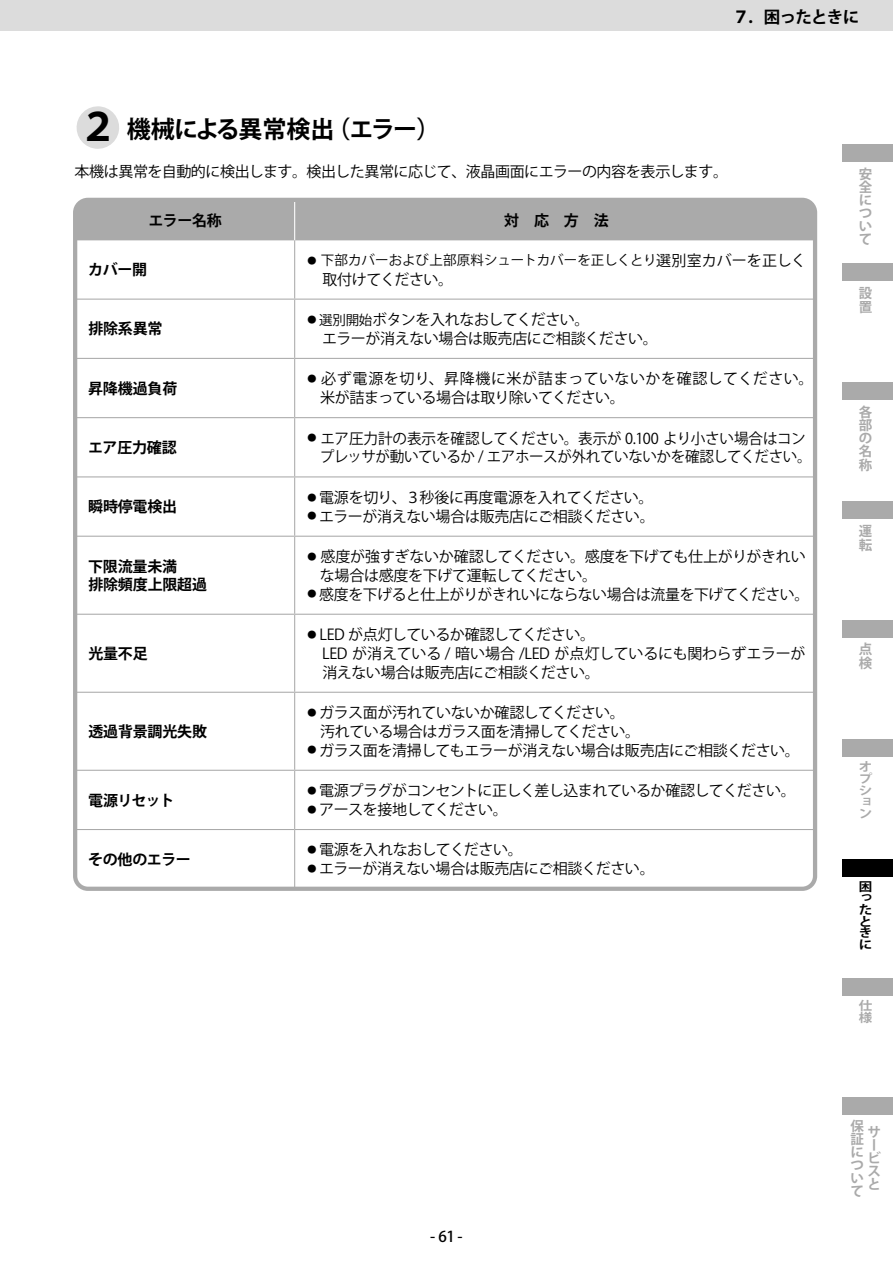
<style>
.page{position:relative;width:893px;height:1263px;background:#fff}
.page>*{position:absolute;margin:0;border:0;box-sizing:border-box;transform-origin:0 0}
.t1{font:700 24px "Koz Go Pro";letter-spacing:-.04em;color:#000}
.t2{font:700 16.5px "Koz Go Pro";letter-spacing:-.045em;color:#000}
.t3{font:15px/18.8px "Koz Go Pro";letter-spacing:-.025em;color:#000}
.t4{font:700 15px/18.8px "Koz Go Pro";letter-spacing:-.015em;color:#000}
.t5{font:15px/18.8px "Koz Go Pro";letter-spacing:.01em;color:#000}
.t6{font:500 15px "Koz Go Pro";color:#000}
.t7{font:13.5px "Koz Go Pro";color:#000}
.t8{font:700 13.5px/13px "Koz Go Pro";color:#aaa}
.t9{font:700 12.15px/11.7px "Koz Go Pro";color:#aaa;scale:1.11 1}
.t10{font:700 12.15px/11.7px "Koz Go Pro";color:#000;text-align:justify;scale:1.11 1}
.s1{font-size:38.4px}
.s2{font-size:9px}
.s3{font-size:15px}
.s4{font-size:13.5px}
</style>
<div class="page">
<hr style="left:0;top:0;width:1px;height:30px;background:#dcdcdc">
<div style="left:1px;top:0;width:892px;height:30px;background:#dcdcdc"></div>
<div style="left:842px;top:145px;width:51px;height:17px;background:#aaa"></div>
<div style="left:842px;top:264px;width:51px;height:17px;background:#aaa"></div>
<div style="left:842px;top:383px;width:51px;height:17px;background:#aaa"></div>
<div style="left:842px;top:502px;width:51px;height:17px;background:#aaa"></div>
<div style="left:842px;top:621px;width:51px;height:17px;background:#aaa"></div>
<div style="left:842px;top:740px;width:51px;height:17px;background:#aaa"></div>
<div style="left:842px;top:859px;width:51px;height:17px;background:#000"></div>
<div style="left:842px;top:978px;width:51px;height:17px;background:#aaa"></div>
<div style="left:842px;top:1097px;width:51px;height:17px;background:#aaa"></div>
<svg style="left:98px;top:106px;width:21px;height:43px"></svg>
<div style="left:78px;top:203px;width:734px;height:37px;background:#aaa"></div>
<hr style="left:294px;top:200px;width:1px;height:40px;background:#fff">
<hr style="left:294px;top:240px;width:1px;height:59px;background:#aaa">
<hr style="left:75px;top:299px;width:220px;height:1px;background:#aaa">
<hr style="left:295px;top:299px;width:520px;height:1px;background:#aaa">
<hr style="left:294px;top:300px;width:1px;height:58px;background:#aaa">
<hr style="left:75px;top:358px;width:220px;height:1px;background:#aaa">
<hr style="left:295px;top:358px;width:520px;height:1px;background:#aaa">
<hr style="left:294px;top:359px;width:1px;height:58px;background:#aaa">
<hr style="left:75px;top:417px;width:220px;height:1px;background:#aaa">
<hr style="left:295px;top:417px;width:520px;height:1px;background:#aaa">
<hr style="left:294px;top:418px;width:1px;height:58px;background:#aaa">
<hr style="left:75px;top:476px;width:220px;height:1px;background:#aaa">
<hr style="left:295px;top:476px;width:520px;height:1px;background:#aaa">
<hr style="left:294px;top:477px;width:1px;height:59px;background:#aaa">
<hr style="left:75px;top:536px;width:220px;height:1px;background:#aaa">
<hr style="left:295px;top:536px;width:520px;height:1px;background:#aaa">
<hr style="left:294px;top:537px;width:1px;height:77px;background:#aaa">
<hr style="left:75px;top:614px;width:220px;height:1px;background:#aaa">
<hr style="left:295px;top:614px;width:520px;height:1px;background:#aaa">
<hr style="left:294px;top:615px;width:1px;height:77px;background:#aaa">
<hr style="left:75px;top:692px;width:220px;height:1px;background:#aaa">
<hr style="left:295px;top:692px;width:520px;height:1px;background:#aaa">
<hr style="left:294px;top:693px;width:1px;height:77px;background:#aaa">
<hr style="left:75px;top:770px;width:220px;height:1px;background:#aaa">
<hr style="left:295px;top:770px;width:520px;height:1px;background:#aaa">
<hr style="left:294px;top:771px;width:1px;height:58px;background:#aaa">
<hr style="left:75px;top:830px;width:1px;height:59px;background:#aaa">
<hr style="left:294px;top:830px;width:1px;height:59px;background:#aaa">
<hr style="left:75px;top:829px;width:220px;height:1px;background:#aaa">
<hr style="left:295px;top:829px;width:520px;height:1px;background:#aaa">
<div style="left:73px;top:198px;width:744px;height:693px;border:4px solid #aaa;border-radius:13px"></div>
<p class="t2" style="left:733px;top:6px;width:128px">７．困ったときに</p>
<h1 class="t1" style="left:79px;top:114px;width:363px"><span class="s1">２</span>機械による異常検出（エラー）</h1>
<p class="t3" style="left:74px;top:163px;width:655px">本機は異常を自動的に検出します。検出した異常に応じて、液晶画面にエラーの内容を表示します。</p>
<p class="t4" style="left:148px;top:212px;width:75px">エラー名称</p>
<p class="t4" style="left:504px;top:212px;width:106px">対　応　方　法</p>
<p class="t4" style="left:88px;top:261px;width:60px">カバー開</p>
<p class="t7" style="left:307px;top:252px;width:500px"><span class="s2">●</span> 下部カバーおよび上部原料シュートカバーを正しくとり<span class="s3">選別室カバーを正しく</span></p>
<p class="t3" style="left:307px;top:270px;width:147px">　取付けてください。</p>
<p class="t4" style="left:88px;top:320px;width:76px">排除系異常</p>
<p class="t3" style="left:307px;top:311px;width:352px"><sup>●</sup> <span class="s4">選別開始</span>ボタンを入れなおしてください。<br>　エラーが消えない場合は販売店にご相談ください。</p>
<p class="t4" style="left:88px;top:380px;width:91px">昇降機過負荷</p>
<p class="t5" style="left:320px;top:370px;width:495px;text-indent:-13px"><sup>●</sup> 必ず電源を切り、昇降機に米が詰まっていないかを確認してください。米が詰まっている場合は取り除いてください。</p>
<p class="t4" style="left:88px;top:439px;width:90px">エア圧力確認</p>
<p class="t3" style="left:320px;top:429px;width:493px;text-indent:-12px"><sup>●</sup> エア圧力計の表示を確認してください。表示が 0.100 より小さい場合はコンプレッサが動いているか / エアホースが外れていないかを確認してください。</p>
<p class="t4" style="left:88px;top:498px;width:90px">瞬時停電検出</p>
<p class="t3" style="left:307px;top:488px;width:348px"><sup>●</sup> 電源を切り、３秒後に再度電源を入れてください。</p>
<p class="t3" style="left:307px;top:507px;width:349px"><sup>●</sup> エラーが消えない場合は販売店にご相談ください。</p>
<p class="t4" style="left:88px;top:558px;width:120px">下限流量未満<br>排除頻度上限超過</p>
<p class="t3" style="left:320px;top:548px;width:487px;text-indent:-13px"><sup>●</sup> 感度が強すぎないか確認してください。感度を下げても仕上がりがきれいな場合は感度を下げて運転してください。</p>
<p class="t3" style="left:307px;top:585px;width:503px"><sup>●</sup> 感度を下げると仕上がりがきれいにならない場合は流量を下げてください。</p>
<p class="t4" style="left:88px;top:645px;width:61px">光量不足</p>
<p class="t4" style="left:88px;top:723px;width:120px">透過背景調光失敗</p>
<p class="t4" style="left:88px;top:792px;width:88px">電源リセット</p>
<p class="t4" style="left:88px;top:851px;width:104px">その他のエラー</p>
<p class="t3" style="left:307px;top:626px;width:500px"><sup>●</sup> LED が点灯しているか確認してください。<br>　LED が消えている / 暗い場合 /LED が点灯しているにも関わらずエラーが　消えない場合は販売店にご相談ください。</p>
<p class="t3" style="left:320px;top:704px;width:322px;text-indent:-13px"><sup>●</sup> ガラス面が汚れていないか確認してください。汚れている場合はガラス面を清掃してください。</p>
<p class="t3" style="left:307px;top:741px;width:494px"><sup>●</sup> ガラス面を清掃してもエラーが消えない場合は販売店にご相談ください。</p>
<p class="t3" style="left:307px;top:782px;width:490px"><sup>●</sup> 電源プラグがコンセントに正しく差し込まれているか確認してください。</p>
<p class="t3" style="left:307px;top:800px;width:202px"><sup>●</sup> アースを接地してください。</p>
<p class="t3" style="left:307px;top:841px;width:217px"><sup>●</sup> 電源を入れなおしてください。</p>
<p class="t3" style="left:307px;top:860px;width:349px"><sup>●</sup> エラーが消えない場合は販売店にご相談ください。</p>
<p class="t6" style="left:430px;top:1227px;width:34px">- 61 -</p>
<p class="t8" style="left:859px;top:168px;width:15px;text-align:justify">安全について</p>
<p class="t8" style="left:859px;top:288px;width:15px">設置</p>
<p class="t8" style="left:859px;top:406px;width:15px;text-align:justify">各部の名称</p>
<p class="t8" style="left:859px;top:526px;width:15px">運転</p>
<p class="t8" style="left:859px;top:644px;width:15px">点検</p>
<p class="t9" style="left:859px;top:762px;width:14px">オプション</p>
<p class="t10" style="left:859px;top:881px;width:13px">困ったときに</p>
<p class="t9" style="left:859px;top:1000px;width:13px">仕様</p>
<p class="t8" style="left:850px;top:1120px;width:15px;text-align:justify">保証について</p>
<p class="t8" style="left:867px;top:1126px;width:15px">サービスと</p>
</div>
